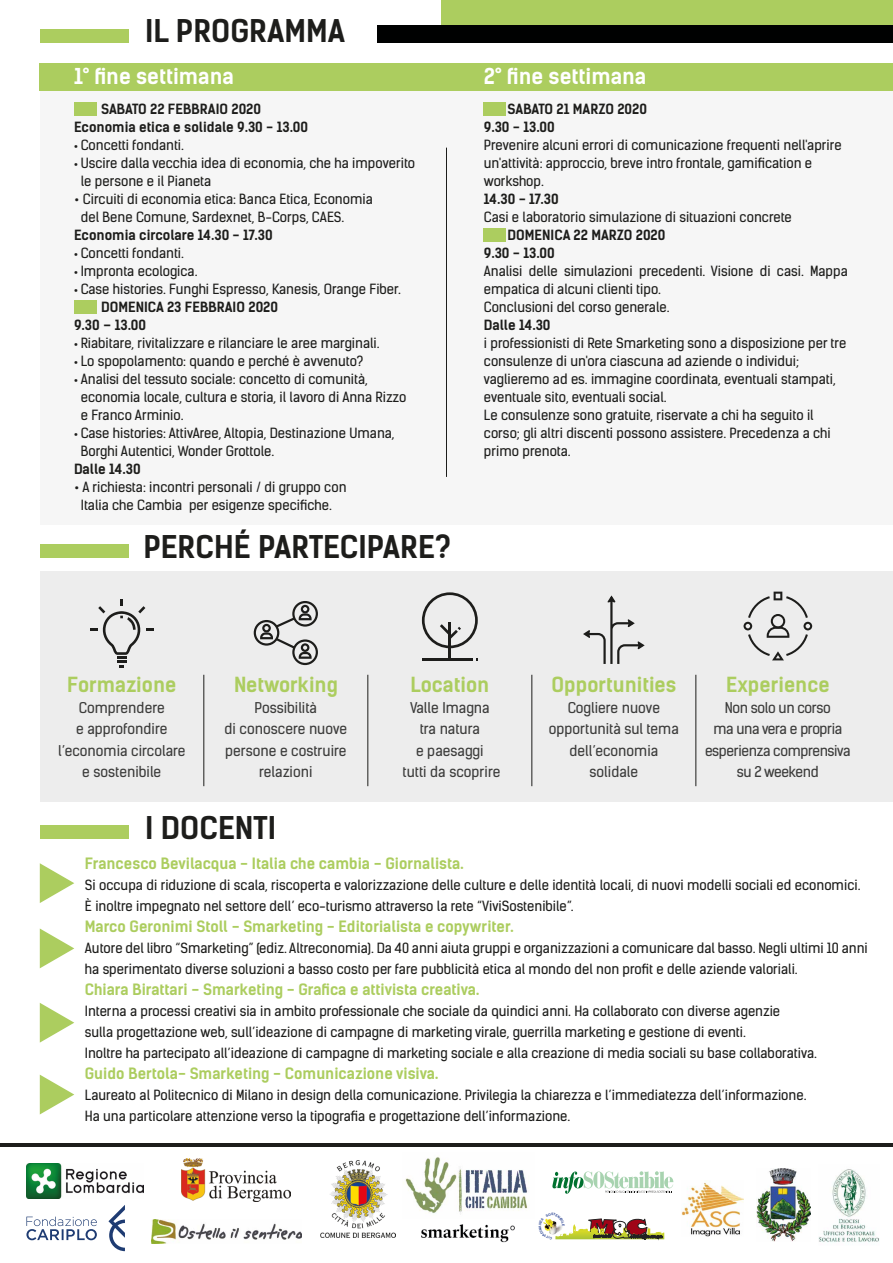
<style>
.page{position:relative;width:893px;height:1263px;background:#fff}
.page>*{position:absolute;margin:0;border:0;box-sizing:border-box;transform-origin:0 0}
.t1{font:700 30px "Kelson Sans";color:#1d1d1b}
.t2{font:700 21px "Kelson Sans";color:#fff}
.t3{font:700 19.95px "Kelson Sans";color:#accd5f}
.t4{font:700 15px "Kelson Sans";color:#accd5f}
.t5{font:14.25px/21.3px "Kelson Sans";color:#3c3c3b;text-align:center}
.t6{font:14.25px/21.3px "Kelson Sans";letter-spacing:-.025em;color:#3c3c3b;text-align:center}
.t7{font:13.5px/18px "Kelson Sans";color:#1d1d1b}
.t8{font:700 13.5px/18px "Kelson Sans";color:#1d1d1b}
.s1{font-family:"Myriad Pro"}
</style>
<div class="page">
<div style="left:40px;top:63px;width:853px;height:461px;background:#f6f6f6"></div>
<div style="left:39px;top:63px;width:854px;height:27px;background:#accd5f"></div>
<hr style="left:446px;top:148px;width:1px;height:329px;background:#1d1d1b">
<div style="left:40px;top:29px;width:88px;height:13px;background:#accd5f"></div>
<div style="left:40px;top:825px;width:88px;height:14px;background:#accd5f"></div>
<div style="left:40px;top:571px;width:853px;height:230px;background:#ededed"></div>
<hr style="left:203px;top:675px;width:1px;height:111px;background:#1d1d1b">
<hr style="left:367px;top:675px;width:1px;height:111px;background:#1d1d1b">
<hr style="left:531px;top:675px;width:1px;height:111px;background:#1d1d1b">
<hr style="left:695px;top:675px;width:1px;height:111px;background:#1d1d1b">
<div style="left:40px;top:544px;width:88px;height:13px;background:#accd5f"></div>
<svg style="left:90px;top:599px;width:64px;height:69px"></svg>
<svg style="left:254px;top:601px;width:64px;height:64px"></svg>
<hr style="left:448px;top:622px;width:3px;height:38px;background:#1d1d1b">
<hr style="left:422px;top:658px;width:51px;height:3px;background:#1d1d1b">
<svg style="left:422px;top:592px;width:56px;height:56px"></svg>
<svg style="left:583px;top:595px;width:62px;height:69px"></svg>
<svg style="left:743px;top:592px;width:69px;height:68px"></svg>
<svg style="left:40px;top:863px;width:34px;height:40px"></svg>
<svg style="left:40px;top:928px;width:34px;height:40px"></svg>
<svg style="left:40px;top:1003px;width:34px;height:39px"></svg>
<svg style="left:40px;top:1075px;width:34px;height:39px"></svg>
<hr style="left:0;top:1143px;width:893px;height:4px;background:#1d1d1b">
<div style="left:74px;top:102px;width:22px;height:14px;background:#accd5f"></div>
<div style="left:483px;top:102px;width:22px;height:14px;background:#accd5f"></div>
<div style="left:483px;top:228px;width:22px;height:13px;background:#accd5f"></div>
<div style="left:74px;top:301px;width:22px;height:13px;background:#accd5f"></div>
<div style="left:442px;top:0;width:451px;height:39px;background:#accd5f"></div>
<div style="left:378px;top:26px;width:515px;height:16px;background:#000101"></div>
<img style="left:405px;top:1156px;width:124px;height:59px">
<svg style="left:26px;top:1205px;width:99px;height:46px"></svg>
<img style="left:181px;top:1159px;width:109px;height:43px">
<img style="left:26px;top:1163px;width:117px;height:35px">
<img style="left:818px;top:1169px;width:61px;height:74px">
<img style="left:321px;top:1160px;width:74px;height:77px">
<svg style="left:552px;top:1171px;width:121px;height:23px"></svg>
<img style="left:421px;top:1224px;width:94px;height:19px">
<img style="left:152px;top:1219px;width:150px;height:24px">
<img style="left:681px;top:1180px;width:62px;height:56px">
<img style="left:756px;top:1169px;width:55px;height:72px">
<svg style="left:543px;top:1218px;width:121px;height:23px"></svg>
<h1 class="t1" style="left:145px;top:12px;width:202px">IL PROGRAMMA</h1>
<h2 class="t2" style="left:74px;top:63px;width:161px">1° fine settimana</h2>
<p class="t8" style="left:74px;top:100px;width:235px;text-indent:27px">SABATO 22 FEBBRAIO 2020<br>Economia etica e solidale 9.30 - 13.00</p>
<p class="t7" style="left:74px;top:136px;width:111px"><span class="s1">•</span> Concetti fondanti.</p>
<p class="t7" style="left:81px;top:154px;width:336px;text-indent:-7px"><span class="s1">•</span> Uscire dalla vecchia idea di economia, che ha impoverito le persone e il Pianeta</p>
<p class="t7" style="left:81px;top:190px;width:294px;text-indent:-7px">• Circuiti di economia etica: Banca Etica, Economia del Bene Comune, Sardexnet, B-Corps, CAES.</p>
<p class="t8" style="left:74px;top:226px;width:200px">Economia circolare 14.30 - 17.30</p>
<p class="t7" style="left:74px;top:244px;width:111px"><span class="s1">•</span> Concetti fondanti.</p>
<p class="t7" style="left:74px;top:262px;width:125px"><span class="s1">•</span> Impronta ecologica.</p>
<p class="t7" style="left:74px;top:280px;width:328px"><span class="s1">•</span> Case histories. Funghi Espresso, Kanesis, Orange Fiber.</p>
<p class="t8" style="left:101px;top:298px;width:178px">DOMENICA 23 FEBBRAIO 2020</p>
<p class="t8" style="left:74px;top:316px;width:73px">9.30 – 13.00</p>
<p class="t7" style="left:74px;top:334px;width:307px"><span class="s1">•</span> Riabitare, rivitalizzare e rilanciare le aree marginali.</p>
<p class="t7" style="left:74px;top:352px;width:291px"><span class="s1">•</span> Lo spopolamento: quando e perché è avvenuto?</p>
<p class="t7" style="left:81px;top:370px;width:327px;text-indent:-7px"><span class="s1">•</span> Analisi del tessuto sociale: concetto di comunità, economia locale, cultura e storia, il lavoro di Anna Rizzo e Franco Arminio.</p>
<p class="t7" style="left:81px;top:424px;width:315px;text-indent:-7px"><span class="s1">•</span> Case histories: AttivAree, Altopia, Destinazione Umana,<br>Borghi Autentici, Wonder Grottole.</p>
<p class="t8" style="left:74px;top:460px;width:68px">Dalle 14.30</p>
<p class="t7" style="left:74px;top:478px;width:274px;text-align:center">• A richiesta: incontri personali / di gruppo con<br>Italia che Cambia per esigenze specifiche.</p>
<h1 class="t1" style="left:143px;top:528px;width:309px">PERCHÉ PARTECIPARE?</h1>
<h2 class="t2" style="left:484px;top:63px;width:164px">2° fine settimana</h2>
<p class="t8" style="left:484px;top:100px;width:165px;text-indent:24px">SABATO 21 MARZO 2020<br>9.30 - 13.00</p>
<p class="t7" style="left:484px;top:136px;width:359px">Prevenire alcuni errori di comunicazione frequenti nell'aprire un'attività: approccio, breve intro frontale, gamification e workshop.</p>
<p class="t8" style="left:484px;top:190px;width:76px">14.30 - 17.30</p>
<p class="t7" style="left:484px;top:208px;width:310px">Casi e laboratorio simulazione di situazioni concrete</p>
<p class="t8" style="left:484px;top:226px;width:183px;text-indent:24px">DOMENICA 22 MARZO 2020<br>9.30 - 13.00</p>
<p class="t7" style="left:484px;top:262px;width:365px">Analisi delle simulazioni precedenti. Visione di casi. Mappa empatica di alcuni clienti tipo.<br>Conclusioni del corso generale.</p>
<p class="t8" style="left:484px;top:316px;width:68px">Dalle 14.30</p>
<p class="t7" style="left:484px;top:334px;width:364px">i professionisti di Rete Smarketing sono a disposizione per tre consulenze di un'ora ciascuna ad aziende o individui; vaglieremo ad es. immagine coordinata, eventuali stampati, eventuale sito, eventuali social.<br>Le consulenze sono gratuite, riservate a chi ha seguito il corso; gli altri discenti possono assistere. Precedenza a chi primo prenota.</p>
<h3 class="t3" style="left:67px;top:671px;width:111px">Formazione</h3>
<p class="t5" style="left:58px;top:697px;width:129px">Comprendere<br>e approfondire l’economia circolare e sostenibile</p>
<h3 class="t3" style="left:234px;top:671px;width:105px">Networking</h3>
<p class="t5" style="left:225px;top:697px;width:124px">Possibilità<br>di conoscere nuove persone e costruire relazioni</p>
<h1 class="t1" style="left:145px;top:809px;width:133px">I DOCENTI</h1>
<h3 class="t3" style="left:410px;top:671px;width:80px">Location</h3>
<p class="t5" style="left:403px;top:697px;width:99px">Valle Imagna tra natura<br>e paesaggi<br>tutti da scoprire</p>
<h3 class="t3" style="left:551px;top:671px;width:126px">Opportunities</h3>
<p class="t5" style="left:549px;top:697px;width:132px">Cogliere nuove opportunità sul tema dell’economia solidale</p>
<h3 class="t3" style="left:726px;top:671px;width:105px">Experience</h3>
<p class="t6" style="left:705px;top:697px;width:147px">Non solo un corso<br>ma una vera e propria esperienza comprensiva su 2 weekend</p>
<p class="t4" style="left:85px;top:854px;width:380px">Francesco Bevilacqua - Italia che cambia - Giornalista.</p>
<p class="t7" style="left:85px;top:874px;width:777px;line-height:21px">Si occupa di riduzione di scala, riscoperta e valorizzazione delle culture e delle identità locali, di nuovi modelli sociali ed economici.<br>È inoltre impegnato nel settore dell’ eco-turismo attraverso la rete “ViviSostenibile”.</p>
<p class="t4" style="left:85px;top:917px;width:430px">Marco Geronimi Stoll - Smarketing - Editorialista e copywriter.</p>
<p class="t7" style="left:85px;top:937px;width:784px;line-height:21px">Autore del libro “Smarketing” (ediz. Altreconomia). Da 40 anni aiuta gruppi e organizzazioni a comunicare dal basso. Negli ultimi 10 anni ha sperimentato diverse soluzioni a basso costo per fare pubblicità etica al mondo del non profit e delle aziende valoriali.</p>
<p class="t4" style="left:85px;top:980px;width:396px">Chiara Birattari - Smarketing - Grafica e attivista creativa.</p>
<p class="t7" style="left:85px;top:1000px;width:733px;line-height:21px">Interna a processi creativi sia in ambito professionale che sociale da quindici anni. Ha collaborato con diverse agenzie<br>sulla progettazione web, sull’ideazione di campagne di marketing virale, guerrilla marketing e gestione di eventi.<br>Inoltre ha partecipato all’ideazione di campagne di marketing sociale e alla creazione di media sociali su base collaborativa.</p>
<p class="t4" style="left:85px;top:1064px;width:355px">Guido Bertola- Smarketing - Comunicazione visiva.</p>
<p class="t7" style="left:85px;top:1084px;width:723px;line-height:21px">Laureato al Politecnico di Milano in design della comunicazione. Privilegia la chiarezza e l’immediatezza dell’informazione.<br>Ha una particolare attenzione verso la tipografia e progettazione dell’informazione.</p>
</div>
